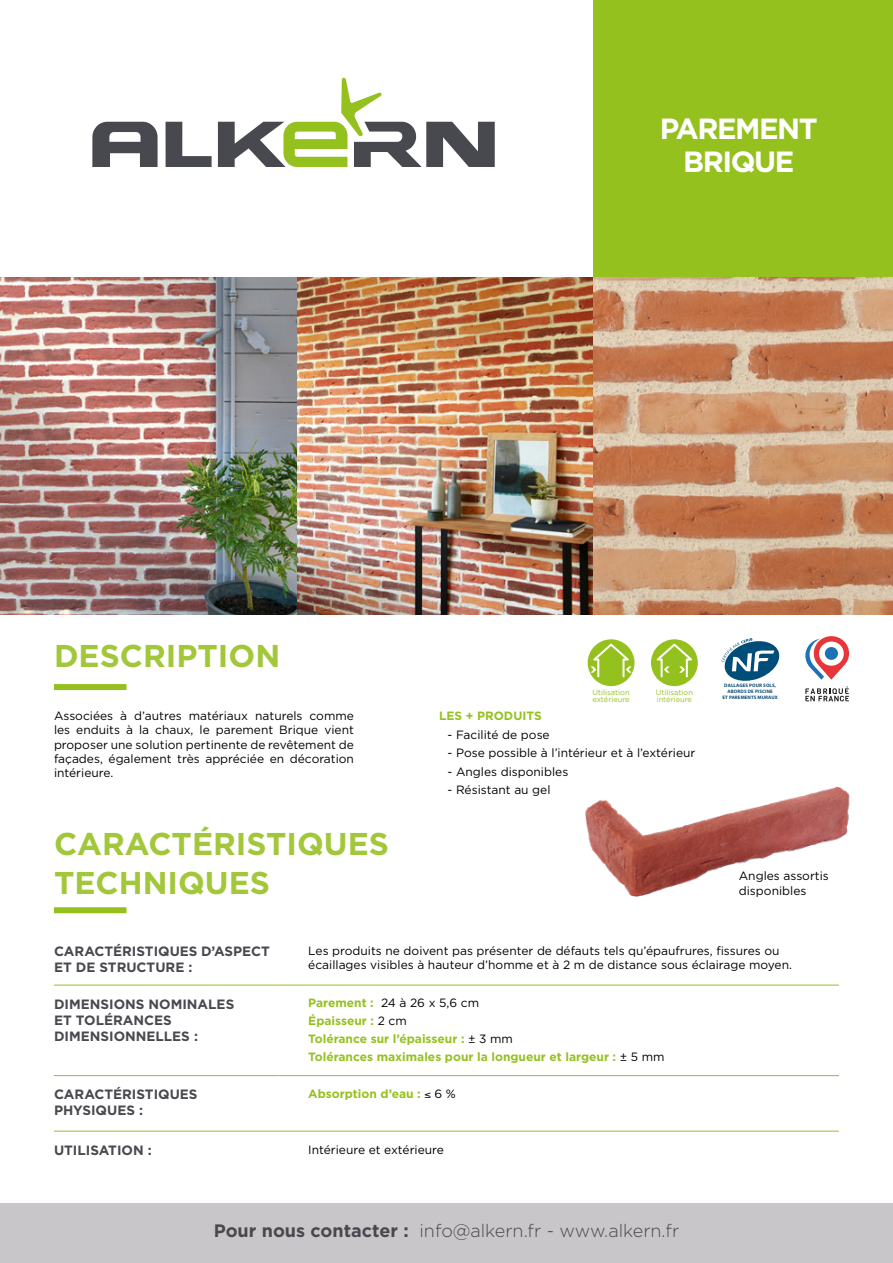
<style>
.page{position:relative;width:893px;height:1263px;background:#fff}
.page>*{position:absolute;margin:0;border:0;box-sizing:border-box;transform-origin:0 0}
.t1{font:700 31.5px/38.5px "Gotham";color:#a2c73a}
.t2{font:700 29.25px/33px "Gotham";letter-spacing:-.05em;color:#fff;text-align:center}
.t3{font:300 18px "Gotham";color:#48484f}
.t4{font:700 13.5px/16.2px "Gotham";color:#48484f}
.t5{font:12px/14.4px "Gotham";color:#000}
.t6{font:700 12px/17.7px "Gotham";color:#95c11f}
.t7{font:7.5px/7.2px "Gotham";color:#95c11f}
.t8{font:700 4.95px/5.8px "Myriad Pro";letter-spacing:.02em;color:#0b4e7b;text-align:center}
.s1{font-weight:400;color:#000}
.s2{color:#000}
.s3{font-weight:700}
</style>
<div class="page">
<img style="left:585px;top:786px;width:265px;height:111px">
<img style="left:0;top:276px;width:893px;height:338px">
<div style="left:0;top:1203px;width:893px;height:60px;background:#c9c6c9"></div>
<div style="left:594px;top:0;width:299px;height:276px;background:#95c11f"></div>
<svg style="left:166px;top:122px;width:46px;height:45px"></svg>
<svg style="left:218px;top:78px;width:277px;height:89px"></svg>
<svg style="left:92px;top:122px;width:66px;height:45px"></svg>
<hr style="left:54px;top:985px;width:225px;height:1px;background:#95c11f">
<hr style="left:54px;top:1075px;width:225px;height:1px;background:#95c11f">
<hr style="left:54px;top:1131px;width:225px;height:1px;background:#95c11f">
<hr style="left:279px;top:985px;width:560px;height:1px;background:#95c11f">
<hr style="left:279px;top:1075px;width:560px;height:1px;background:#95c11f">
<hr style="left:279px;top:1131px;width:560px;height:1px;background:#95c11f">
<div style="left:54px;top:684px;width:72px;height:6px;background:#95c11f"></div>
<svg style="left:721px;top:638px;width:59px;height:43px"></svg>
<svg style="left:805px;top:686px;width:44px;height:15px"></svg>
<svg style="left:805px;top:636px;width:44px;height:44px"></svg>
<div style="left:825px;top:647px;width:13px;height:13px;background:#1d71b8;border-radius:50%"></div>
<div style="left:651px;top:639px;width:47px;height:47px;background:#95c11f;border-radius:50%"></div>
<svg style="left:657px;top:643px;width:35px;height:34px"></svg>
<div style="left:588px;top:639px;width:46px;height:47px;background:#95c11f;border-radius:50%"></div>
<svg style="left:590px;top:643px;width:42px;height:34px"></svg>
<div style="left:54px;top:907px;width:72px;height:6px;background:#95c11f"></div>
<h2 class="t2" style="left:660px;top:112px;width:159px">PAREMENT<br>BRIQUE</h2>
<h1 class="t1" style="left:54px;top:637px;width:228px">DESCRIPTION</h1>
<p class="t5" style="left:54px;top:708px;width:301px;text-align:justify">Associées à d’autres matériaux naturels comme les enduits à la chaux, le parement Brique vient proposer une solution pertinente de revêtement de façades, également très appréciée en décoration intérieure.</p>
<h1 class="t1" style="left:54px;top:824px;width:337px">CARACTÉRISTIQUES<br>TECHNIQUES</h1>
<p class="t7" style="left:592px;top:688px;width:39px">Utilisation extérieure</p>
<p class="t7" style="left:656px;top:688px;width:39px">Utilisation intérieure</p>
<p class="t6" style="left:439px;top:707px;width:104px">LES + PRODUITS</p>
<p class="t5" style="left:448px;top:727px;width:104px">- Facilité de pose</p>
<p class="t5" style="left:448px;top:745px;width:249px">- Pose possible à l’intérieur et à l’extérieur</p>
<p class="t5" style="left:448px;top:764px;width:122px">- Angles disponibles</p>
<p class="t5" style="left:448px;top:783px;width:104px">- Résistant au gel</p>
<p class="t8" style="left:722px;top:683px;width:57px">DALLAGES POUR SOLS,<br>ABORDS DE PISCINE<br>ET PAREMENTS MURAUX</p>
<p class="t5" style="left:739px;top:868px;width:92px">Angles assortis disponibles</p>
<p class="t4" style="left:54px;top:943px;width:217px">CARACTÉRISTIQUES D’ASPECT<br>ET DE STRUCTURE :</p>
<p class="t5" style="left:308px;top:943px;width:485px">Les produits ne doivent pas présenter de défauts tels qu’épaufrures, fissures ou écaillages visibles à hauteur d’homme et à 2 m de distance sous éclairage moyen.</p>
<p class="t4" style="left:54px;top:996px;width:182px">DIMENSIONS NOMINALES<br>ET TOLÉRANCES<br>DIMENSIONNELLES :</p>
<p class="t6" style="left:308px;top:994px;width:358px">Parement : <span class="s1">24 à 26 x 5,6 cm<br></span>Épaisseur : <span class="s1">2 cm<br></span>Tolérance sur l’épaisseur : <span class="s1">± 3 mm<br></span>Tolérances maximales pour la longueur et largeur : <span class="s1">± 5 mm</span></p>
<p class="t4" style="left:54px;top:1086px;width:145px">CARACTÉRISTIQUES<br>PHYSIQUES :</p>
<p class="t6" style="left:308px;top:1085px;width:149px">Absorption d’eau : <span class="s2">≤</span> <span class="s1">6 %</span></p>
<p class="t4" style="left:54px;top:1142px;width:99px">UTILISATION :</p>
<p class="t5" style="left:308px;top:1142px;width:137px">Intérieure et extérieure</p>
<h3 class="t3" style="left:214px;top:1220px;width:467px"><span class="s3">Pour nous contacter :</span> info@alkern.fr - www.alkern.fr</h3>
</div>
